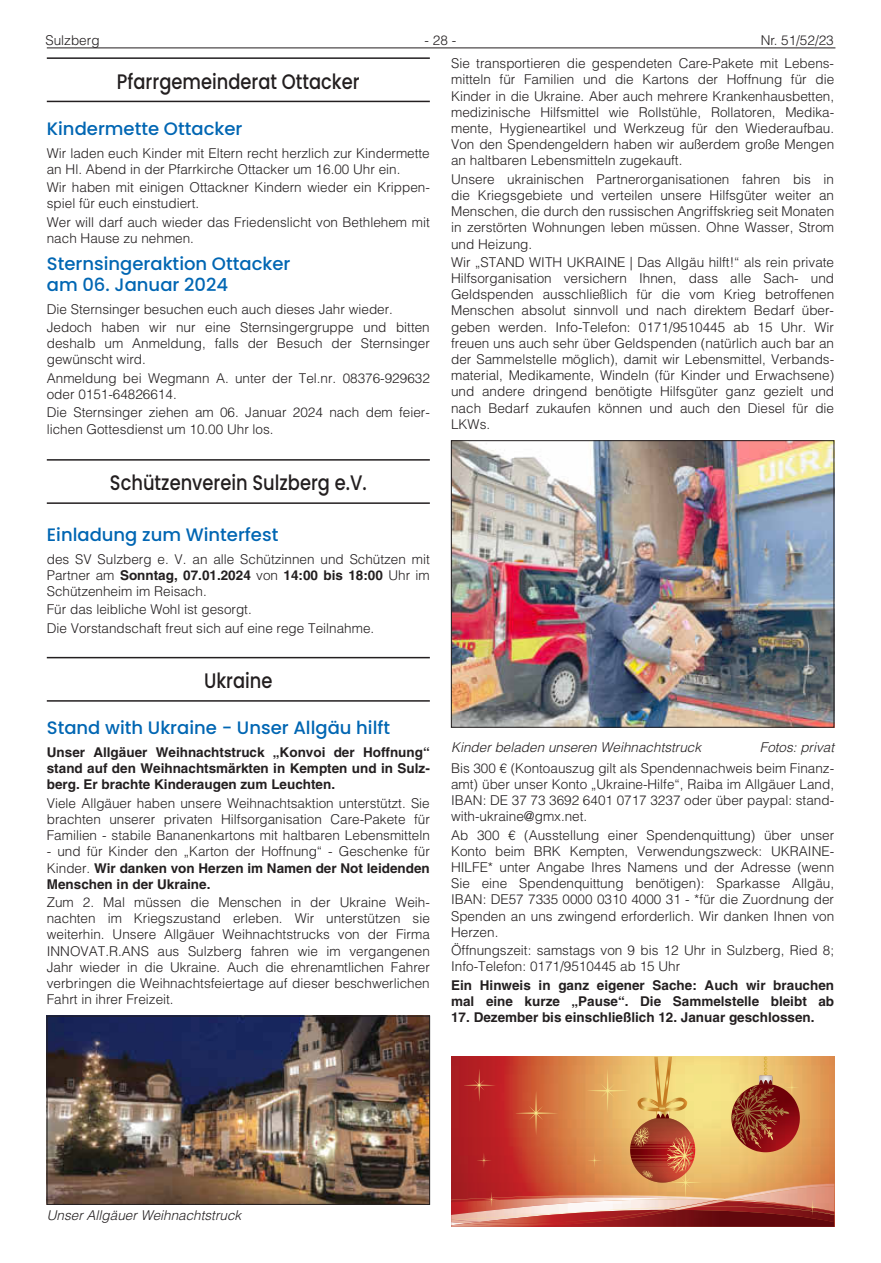
<style>
.page{position:relative;width:881px;height:1263px;background:#fff}
.page>*{position:absolute;margin:0;border:0;box-sizing:border-box;transform-origin:0 0}
.t1{font:500 21px "Poppins";color:#231f20;scale:.85 1}
.t2{font:500 18px/21px "Poppins";color:#0166b3}
.t3{font:300 13.5px/16.2px "Helvetica LT";color:#231f20}
.t4{font:700 13.5px/16.2px "Helvetica LT";color:#231f20;text-align:justify}
.t5{font:italic 300 13.5px "Helvetica LT";color:#231f20}
.s1{font-weight:700}
.s2{font-weight:300}
</style>
<div class="page">
<hr style="left:47px;top:48px;width:788px;height:1px;background:#231f20">
<img style="left:453px;top:442px;width:378px;height:283px">
<div style="left:451px;top:440px;width:382px;height:287px;border:1px solid #231f20"></div>
<hr style="left:47px;top:57px;width:382px;height:2px;background:#231f20">
<hr style="left:47px;top:101px;width:382px;height:1px;background:#231f20">
<hr style="left:47px;top:459px;width:382px;height:2px;background:#231f20">
<hr style="left:47px;top:502px;width:382px;height:2px;background:#231f20">
<hr style="left:47px;top:657px;width:382px;height:1px;background:#231f20">
<hr style="left:47px;top:700px;width:382px;height:2px;background:#231f20">
<img style="left:49px;top:1018px;width:378px;height:184px">
<div style="left:47px;top:1016px;width:382px;height:188px;border:1px solid #231f20"></div>
<img style="left:451px;top:1057px;width:383px;height:170px">
<svg style="left:587px;top:1068px;width:43px;height:45px;background:#e6b064"></svg>
<svg style="left:515px;top:1091px;width:43px;height:44px;background:#cf6138"></svg>
<svg style="left:463px;top:1068px;width:32px;height:34px"></svg>
<img style="left:451px;top:1224px;width:383px;height:2px">
<svg style="left:784px;top:1079px;width:15px;height:5px"></svg>
<img style="left:731px;top:1084px;width:68px;height:58px">
<svg style="left:731px;top:1057px;width:41px;height:68px;background:#b47a49"></svg>
<img style="left:758px;top:1075px;width:14px;height:9px">
<img style="left:654px;top:1057px;width:17px;height:40px">
<img style="left:663px;top:1069px;width:5px;height:28px">
<img style="left:655px;top:1067px;width:5px;height:30px">
<img style="left:631px;top:1136px;width:62px;height:6px">
<img style="left:644px;top:1132px;width:47px;height:5px">
<img style="left:644px;top:1130px;width:45px;height:3px">
<img style="left:644px;top:1127px;width:43px;height:3px">
<img style="left:644px;top:1126px;width:41px;height:2px">
<img style="left:641px;top:1124px;width:43px;height:2px">
<img style="left:642px;top:1123px;width:40px;height:2px">
<img style="left:644px;top:1122px;width:36px;height:2px">
<img style="left:646px;top:1121px;width:32px;height:1px">
<img style="left:666px;top:1136px;width:19px;height:6px">
<img style="left:633px;top:1126px;width:11px;height:16px">
<svg style="left:451px;top:1142px;width:383px;height:82px;background:#c97050"></svg>
<img style="left:663px;top:1097px;width:24px;height:14px">
<img style="left:637px;top:1097px;width:26px;height:14px">
<svg style="left:644px;top:1099px;width:33px;height:22px"></svg>
<p class="t3" style="left:45px;top:32px;width:56px">Sulzberg</p>
<p class="t3" style="left:424px;top:32px;width:33px">- 28 -</p>
<p class="t3" style="left:451px;top:28px;width:384px;line-height:23.4px;text-align:right">Nr. 51/52/23<br>Sie transportieren die gespendeten Care-Pakete mit Lebens-</p>
<p class="t3" style="left:451px;top:71px;width:384px;text-align:justify">mitteln für Familien und die Kartons der Hoffnung für die Kinder in die Ukraine. Aber auch mehrere Krankenhausbetten, medizinische Hilfsmittel wie Rollstühle, Rollatoren, Medika&shy;mente, Hygieneartikel und Werkzeug für den Wiederaufbau.<br>Von den Spendengeldern haben wir außerdem große Mengen an haltbaren Lebensmitteln zugekauft.</p>
<p class="t3" style="left:451px;top:171px;width:384px;text-align:justify">Unsere ukrainischen Partnerorganisationen fahren bis in die Kriegsgebiete und verteilen unsere Hilfsgüter weiter an Menschen, die durch den russischen Angriffskrieg seit Monaten in zerstörten Wohnungen leben müssen. Ohne Wasser, Strom und Heizung.</p>
<p class="t3" style="left:451px;top:254px;width:384px;text-align:justify">Wir „STAND WITH UKRAINE | Das Allgäu hilft!“ als rein private Hilfsorganisation versichern Ihnen, dass alle Sach- und Geldspenden ausschließlich für die vom Krieg betroffenen Menschen absolut sinnvoll und nach direktem Bedarf über&shy;geben werden. Info-Telefon: 0171/9510445 ab 15 Uhr. Wir freuen uns auch sehr über Geldspenden (natürlich auch bar an der Sammelstelle möglich), damit wir Lebensmittel, Verbands&shy;material, Medikamente, Windeln (für Kinder und Erwachsene) und andere dringend benötigte Hilfsgüter ganz gezielt und nach Bedarf zukaufen können und auch den Diesel für die LKWs.</p>
<h1 class="t1" style="left:117px;top:69px;width:287px">Pfarrgemeinderat Ottacker</h1>
<h2 class="t2" style="left:47px;top:118px;width:197px">Kindermette Ottacker</h2>
<p class="t3" style="left:47px;top:144px;width:384px">Wir laden euch Kinder mit Eltern recht herzlich zur Kindermette an Hl. Abend in der Pfarrkirche Ottacker um 16.00 Uhr ein.</p>
<p class="t3" style="left:47px;top:179px;width:384px">Wir haben mit einigen Ottackner Kindern wieder ein Krippen&shy;spiel für euch einstudiert.</p>
<p class="t3" style="left:47px;top:214px;width:384px">Wer will darf auch wieder das Friedenslicht von Bethlehem mit nach Hause zu nehmen.</p>
<h2 class="t2" style="left:47px;top:253px;width:245px">Sternsingeraktion Ottacker am 06. Januar 2024</h2>
<p class="t3" style="left:47px;top:300px;width:384px;line-height:18.3px">Die Sternsinger besuchen euch auch dieses Jahr wieder.<br>Jedoch haben wir nur eine Sternsingergruppe und bitten</p>
<p class="t3" style="left:47px;top:335px;width:384px">deshalb um Anmeldung, falls der Besuch der Sternsinger gewünscht wird.</p>
<p class="t3" style="left:47px;top:370px;width:384px">Anmeldung bei Wegmann A. unter der Tel.nr. 08376-929632 oder 0151-64826614.</p>
<p class="t3" style="left:47px;top:404px;width:384px">Die Sternsinger ziehen am 06. Januar 2024 nach dem feier&shy;lichen Gottesdienst um 10.00 Uhr los.</p>
<h1 class="t1" style="left:110px;top:471px;width:303px">Schützenverein Sulzberg e.V.</h1>
<h2 class="t2" style="left:47px;top:524px;width:233px">Einladung zum Winterfest</h2>
<p class="t3" style="left:47px;top:551px;width:384px;text-align:justify">des SV Sulzberg e. V. an alle Schützinnen und Schützen mit Partner am <span class="s1">Sonntag, 07.01.2024</span> von <span class="s1">14:00 bis 18:00</span> Uhr im Schützenheim im Reisach.</p>
<p class="t3" style="left:47px;top:600px;width:329px;line-height:18.3px">Für das leibliche Wohl ist gesorgt.<br>Die Vorstandschaft freut sich auf eine rege Teilnahme.</p>
<h1 class="t1" style="left:204px;top:669px;width:82px">Ukraine</h1>
<h2 class="t2" style="left:47px;top:718px;width:345px">Stand with Ukraine - Unser Allgäu hilft</h2>
<p class="t4" style="left:47px;top:744px;width:384px">Unser Allgäuer Weihnachtstruck „Konvoi der Hoffnung“ stand auf den Weihnachtsmärkten in Kempten und in Sulz&shy;berg. Er brachte Kinderaugen zum Leuchten.</p>
<p class="t3" style="left:47px;top:795px;width:384px;text-align:justify">Viele Allgäuer haben unsere Weihnachtsaktion unterstützt. Sie brachten unserer privaten Hilfsorganisation Care-Pakete für Familien - stabile Bananenkartons mit haltbaren Lebensmitteln</p>
<p class="t4" style="left:47px;top:843px;width:384px"><span class="s2">- und für Kinder den „Karton der Hoffnung“ - Geschenke für Kinder.</span> Wir danken von Herzen im Namen der Not leidenden Menschen in der Ukraine.</p>
<p class="t3" style="left:47px;top:894px;width:384px;text-align:justify">Zum 2. Mal müssen die Menschen in der Ukraine Weih&shy;nachten im Kriegszustand erleben. Wir unterstützen sie weiterhin. Unsere Allgäuer Weihnachtstrucks von der Firma INNOVAT.R.ANS aus Sulzberg fahren wie im vergangenen Jahr wieder in die Ukraine. Auch die ehrenamtlichen Fahrer verbringen die Weihnachtsfeiertage auf dieser beschwerlichen Fahrt in ihrer Freizeit.</p>
<p class="t5" style="left:451px;top:739px;width:251px">Kinder beladen unseren Weihnachtstruck</p>
<p class="t5" style="left:759px;top:739px;width:76px">Fotos: privat</p>
<p class="t3" style="left:451px;top:760px;width:384px;text-align:justify">Bis 300 € (Kontoauszug gilt als Spendennachweis beim Finanz&shy;amt) über unser Konto „Ukraine-Hilfe“, Raiba im Allgäuer Land, IBAN: DE 37 73 3692 6401 0717 3237 oder über paypal: stand&shy;with-ukraine@gmx.net.</p>
<p class="t3" style="left:451px;top:826px;width:384px;text-align:justify">Ab 300 € (Ausstellung einer Spendenquittung) über unser Konto beim BRK Kempten, Verwendungszweck: UKRAINE-HILFE* unter Angabe Ihres Namens und der Adresse (wenn Sie eine Spendenquittung benötigen): Sparkasse Allgäu, IBAN: DE57 7335 0000 0310 4000 31 - *für die Zuordnung der Spenden an uns zwingend erforderlich. Wir danken Ihnen von Herzen.</p>
<p class="t3" style="left:451px;top:942px;width:384px">Öffnungszeit: samstags von 9 bis 12 Uhr in Sulzberg, Ried 8;<br>Info-Telefon: 0171/9510445 ab 15 Uhr</p>
<p class="t4" style="left:451px;top:976px;width:384px">Ein Hinweis in ganz eigener Sache: Auch wir brauchen mal eine kurze „Pause“. Die Sammelstelle bleibt ab</p>
<p class="t4" style="left:451px;top:1009px;width:365px">17. Dezember bis einschließlich 12. Januar geschlossen.</p>
<p class="t5" style="left:47px;top:1207px;width:196px">Unser Allgäuer Weihnachtstruck</p>
</div>
